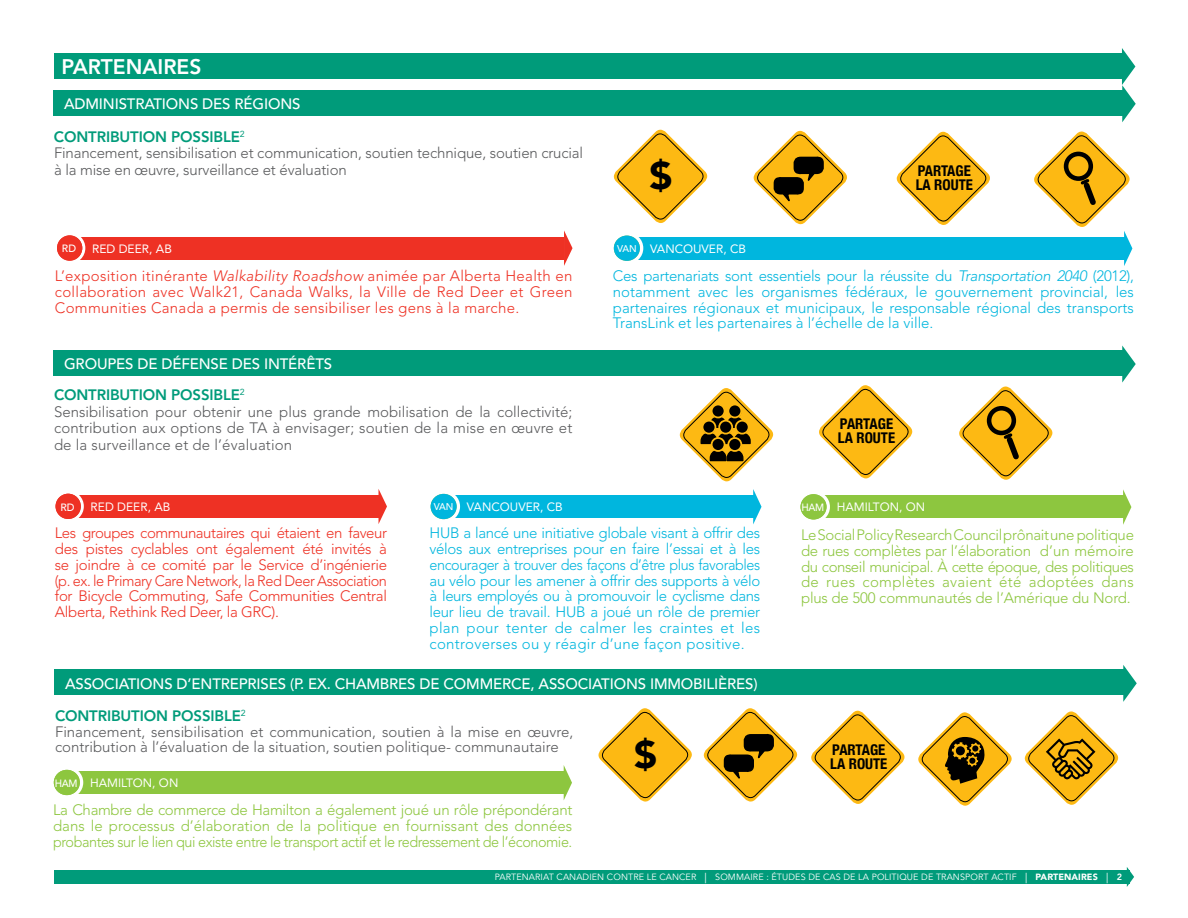
<style>
.page{position:relative;width:1188px;height:918px;background:#fff}
.page>*{position:absolute;margin:0;border:0;box-sizing:border-box;transform-origin:0 0}
.t1{font:900 38.4px "Avenir";color:#000}
.t2{font:800 21px "Avenir";color:#fff}
.t3{font:300 15px/15.8px "Avenir";letter-spacing:-.02em;color:#00b6de;text-align:justify}
.t4{font:300 15px/15.8px "Avenir";letter-spacing:-.02em;color:#ee3124;text-align:justify}
.t5{font:300 15px/15.8px "Avenir";letter-spacing:-.03em;color:#8dc63f;text-align:justify}
.t6{font:300 15px/16.5px "Avenir";color:#58595b}
.t7{font:500 15px "Avenir";letter-spacing:-.01em;color:#fff}
.t8{font:300 15px/15.8px "Avenir";letter-spacing:.02em;color:#00b6de}
.t9{font:800 15px "Avenir";letter-spacing:-.01em;color:#009b7a}
.t10{font:300 15px "Avenir";letter-spacing:-.02em;color:#00b6de;scale:.96 1}
.t11{font:700 condensed 14.85px/14.2px "Helvetica Neue";color:#000}
.t12{font:12px "Avenir";color:#fff}
.t13{font:500 10.65px "Avenir";color:#fff}
.t14{font:9px "Avenir";letter-spacing:.01em;color:#fff}
.s1{font-weight:500;font-size:9.75px}
.s2{font-style:italic}
.s3{font-weight:500;font-size:10.5px}
.s4{font-weight:300;font-size:13.5px}
.s5{font-weight:900}
.s6{font-weight:800}
</style>
<div class="page">
<div style="left:54px;top:54px;width:1070px;height:25px;background:#009b7a"></div>
<div style="left:53px;top:90px;width:1071px;height:25px;background:#009b7a"></div>
<svg style="left:1122px;top:48px;width:14px;height:74px"></svg>
<svg style="left:613px;top:129px;width:95px;height:94px"></svg>
<svg style="left:753px;top:130px;width:94px;height:95px"></svg>
<svg style="left:896px;top:131px;width:94px;height:94px"></svg>
<div style="left:637px;top:237px;width:489px;height:22px;background:#00b6de"></div>
<svg style="left:1031px;top:131px;width:101px;height:135px"></svg>
<svg style="left:612px;top:234px;width:30px;height:29px"></svg>
<div style="left:610px;top:232px;width:33px;height:32px;border:3px solid #fff;border-radius:50%"></div>
<div style="left:614px;top:236px;width:26px;height:25px;background:#00b6de;border-radius:50%"></div>
<div style="left:77px;top:237px;width:487px;height:22px;background:#ee3124"></div>
<svg style="left:564px;top:230px;width:9px;height:36px"></svg>
<svg style="left:56px;top:234px;width:28px;height:28px"></svg>
<div style="left:54px;top:232px;width:31px;height:32px;border:3px solid #fff;border-radius:50%"></div>
<div style="left:57px;top:235px;width:25px;height:26px;background:#ee3124;border-radius:50%"></div>
<div style="left:53px;top:351px;width:1071px;height:25px;background:#009b7a"></div>
<svg style="left:1122px;top:346px;width:14px;height:37px"></svg>
<div style="left:454px;top:496px;width:300px;height:22px;background:#00b6de"></div>
<svg style="left:429px;top:492px;width:29px;height:29px"></svg>
<div style="left:427px;top:490px;width:33px;height:33px;border:3px solid #fff;border-radius:50%"></div>
<div style="left:431px;top:494px;width:26px;height:25px;background:#00b6de;border-radius:50%"></div>
<div style="left:76px;top:495px;width:303px;height:22px;background:#ee3124"></div>
<svg style="left:379px;top:490px;width:8px;height:33px"></svg>
<svg style="left:54px;top:492px;width:28px;height:29px"></svg>
<div style="left:53px;top:491px;width:31px;height:31px;border:3px solid #fff;border-radius:50%"></div>
<div style="left:56px;top:494px;width:25px;height:25px;background:#ee3124;border-radius:50%"></div>
<svg style="left:677px;top:388px;width:97px;height:136px"></svg>
<div style="left:712px;top:405px;width:13px;height:12px;background:#000;border-radius:50%"></div>
<div style="left:711px;top:404px;width:14px;height:14px;border:2px solid #fdb913;border-radius:50%"></div>
<div style="left:728px;top:405px;width:13px;height:12px;background:#000;border-radius:50%"></div>
<div style="left:727px;top:404px;width:15px;height:14px;border:2px solid #fdb913;border-radius:50%"></div>
<div style="left:712px;top:438px;width:13px;height:13px;background:#000;border-radius:50%"></div>
<div style="left:711px;top:437px;width:14px;height:15px;border:2px solid #fdb913;border-radius:50%"></div>
<div style="left:728px;top:438px;width:13px;height:13px;background:#000;border-radius:50%"></div>
<div style="left:727px;top:437px;width:15px;height:15px;border:2px solid #fdb913;border-radius:50%"></div>
<div style="left:702px;top:421px;width:13px;height:13px;background:#000;border-radius:50%"></div>
<div style="left:702px;top:420px;width:14px;height:15px;border:2px solid #fdb913;border-radius:50%"></div>
<div style="left:719px;top:421px;width:13px;height:13px;background:#000;border-radius:50%"></div>
<div style="left:718px;top:420px;width:15px;height:15px;border:2px solid #fdb913;border-radius:50%"></div>
<div style="left:736px;top:421px;width:13px;height:13px;background:#000;border-radius:50%"></div>
<div style="left:735px;top:420px;width:15px;height:15px;border:2px solid #fdb913;border-radius:50%"></div>
<div style="left:54px;top:670px;width:1071px;height:25px;background:#009b7a"></div>
<svg style="left:1123px;top:665px;width:14px;height:37px"></svg>
<div style="left:77px;top:772px;width:487px;height:22px;background:#8dc63f"></div>
<svg style="left:564px;top:766px;width:8px;height:34px"></svg>
<svg style="left:52px;top:768px;width:30px;height:29px"></svg>
<div style="left:50px;top:766px;width:33px;height:33px;border:3px solid #fff;border-radius:50%"></div>
<div style="left:54px;top:770px;width:26px;height:25px;background:#8dc63f;border-radius:50%"></div>
<svg style="left:959px;top:386px;width:94px;height:94px"></svg>
<svg style="left:819px;top:385px;width:94px;height:94px"></svg>
<div style="left:823px;top:496px;width:301px;height:22px;background:#8dc63f"></div>
<svg style="left:1123px;top:489px;width:8px;height:36px"></svg>
<svg style="left:799px;top:492px;width:29px;height:29px"></svg>
<div style="left:797px;top:491px;width:33px;height:32px;border:3px solid #fff;border-radius:50%"></div>
<div style="left:801px;top:494px;width:26px;height:25px;background:#8dc63f;border-radius:50%"></div>
<svg style="left:598px;top:708px;width:94px;height:94px"></svg>
<svg style="left:1024px;top:711px;width:95px;height:94px"></svg>
<svg style="left:703px;top:708px;width:95px;height:94px"></svg>
<svg style="left:918px;top:712px;width:94px;height:94px"></svg>
<svg style="left:811px;top:710px;width:94px;height:94px"></svg>
<div style="left:54px;top:870px;width:1075px;height:13px;background:#009b7a"></div>
<svg style="left:1127px;top:867px;width:7px;height:20px"></svg>
<p class="t2" style="left:62px;top:54px;width:142px">PARTENAIRES</p>
<p class="t7" style="left:64px;top:95px;width:238px">ADMINISTRATIONS DES RÉGIONS</p>
<p class="t9" style="left:54px;top:127px;width:192px">CONTRIBUTION POSSIBLE<sup>2</sup></p>
<p class="t6" style="left:54px;top:145px;width:531px">Financement, sensibilisation et communication, soutien technique, soutien crucial à la mise en œuvre, surveillance et évaluation</p>
<p class="t1" style="left:649px;top:152px;width:24px">$</p>
<p class="t11" style="left:916px;top:163px;width:59px">PARTAGE<br>LA ROUTE</p>
<p class="t13" style="left:62px;top:243px;width:16px">RD</p>
<p class="t12" style="left:92px;top:242px;width:81px">RED DEER, AB</p>
<p class="t12" style="left:617px;top:242px;width:130px"><span class="s1">VAN</span> VANCOUVER, CB</p>
<p class="t4" style="left:55px;top:268px;width:519px">L’exposition itinérante <span class="s2">Walkability Roadshow</span> animée par Alberta Health en collaboration avec Walk21, Canada Walks, la Ville de Red Deer et Green Communities Canada a permis de sensibiliser les gens à la marche.</p>
<p class="t3" style="left:613px;top:268px;width:523px">Ces partenariats sont essentiels pour la réussite du <span class="s2">Transportation 2040</span> (2012), notamment avec les organismes fédéraux, le gouvernement provincial, les partenaires régionaux et municipaux, le responsable régional des transports TransLink et les partenaires à l’échelle de la ville.</p>
<p class="t7" style="left:64px;top:355px;width:270px">GROUPES DE DÉFENSE DES INTÉRÊTS</p>
<p class="t9" style="left:54px;top:386px;width:192px">CONTRIBUTION POSSIBLE<sup>2</sup></p>
<p class="t6" style="left:54px;top:403px;width:520px;text-align:justify">Sensibilisation pour obtenir une plus grande mobilisation de la collectivité; contribution aux options de TA à envisager; soutien de la mise en œuvre et de la surveillance et de l’évaluation</p>
<p class="t11" style="left:838px;top:417px;width:59px">PARTAGE<br>LA ROUTE</p>
<p class="t13" style="left:60px;top:501px;width:16px">RD</p>
<p class="t12" style="left:91px;top:500px;width:81px">RED DEER, AB</p>
<p class="t12" style="left:434px;top:500px;width:130px"><span class="s1">VAN</span> VANCOUVER, CB</p>
<p class="t4" style="left:55px;top:525px;width:334px">Les groupes communautaires qui étaient en faveur</p>
<p class="t3" style="left:430px;top:525px;width:332px">HUB a lancé une initiative globale visant à offrir des</p>
<p class="t4" style="left:55px;top:541px;width:334px">des pistes cyclables ont également été invités à</p>
<p class="t3" style="left:430px;top:541px;width:332px">vélos aux entreprises pour en faire l’essai et à les</p>
<p class="t4" style="left:55px;top:557px;width:334px">se joindre à ce comité par le Service d’ingénierie</p>
<p class="t10" style="left:430px;top:556px;width:346px">encourager à trouver des façons d’être plus favorables</p>
<p class="t4" style="left:55px;top:573px;width:334px">(p. ex. le Primary Care Network, la Red Deer Association</p>
<p class="t3" style="left:430px;top:573px;width:332px">au vélo pour les amener à offrir des supports à vélo</p>
<p class="t4" style="left:55px;top:588px;width:334px">for Bicycle Commuting, Safe Communities Central</p>
<p class="t3" style="left:430px;top:588px;width:332px">à leurs employés ou à promouvoir le cyclisme dans</p>
<p class="t4" style="left:55px;top:604px;width:226px">Alberta, Rethink Red Deer, la GRC).</p>
<p class="t3" style="left:430px;top:604px;width:332px">leur lieu de travail. HUB a joué un rôle de premier</p>
<p class="t8" style="left:430px;top:620px;width:332px">plan pour tenter de calmer les craintes et les controverses ou y réagir d’une façon positive.</p>
<p class="t7" style="left:65px;top:675px;width:694px">ASSOCIATIONS D’ENTREPRISES (P. EX. CHAMBRES DE COMMERCE, ASSOCIATIONS IMMOBILIÈRES)</p>
<p class="t9" style="left:55px;top:707px;width:192px">CONTRIBUTION POSSIBLE<sup>2</sup></p>
<p class="t6" style="left:55px;top:724px;width:520px;line-height:15.8px">Financement, sensibilisation et communication, soutien à la mise en œuvre, contribution à l’évaluation de la situation, soutien politique- communautaire</p>
<p class="t12" style="left:55px;top:776px;width:125px"><span class="s3">HAM</span> HAMILTON, ON</p>
<p class="t12" style="left:802px;top:500px;width:125px"><span class="s3">HAM</span> HAMILTON, ON</p>
<p class="t5" style="left:801px;top:527px;width:335px">Le Social Policy Research Council prônait une politique de rues complètes par l’élaboration d’un mémoire du conseil municipal. À cette époque, des politiques de rues complètes avaient été adoptées dans plus de 500 communautés de l’Amérique du Nord.</p>
<p class="t1" style="left:634px;top:731px;width:24px">$</p>
<p class="t11" style="left:830px;top:742px;width:59px">PARTAGE<br>LA ROUTE</p>
<p class="t5" style="left:53px;top:802px;width:521px">La Chambre de commerce de Hamilton a également joué un rôle prépondérant dans le processus d’élaboration de la politique en fournissant des données probantes sur le lien qui existe entre le transport actif et le redressement de l’économie.</p>
<p class="t14" style="left:495px;top:872px;width:629px">PARTENARIAT CANADIEN CONTRE LE CANCER <span class="s4">|</span> SOMMAIRE : ÉTUDES DE CAS DE LA POLITIQUE DE TRANSPORT ACTIF <span class="s4">|</span> <span class="s5">PARTENAIRES</span> <span class="s4">|</span> <span class="s6">2</span></p>
</div>
